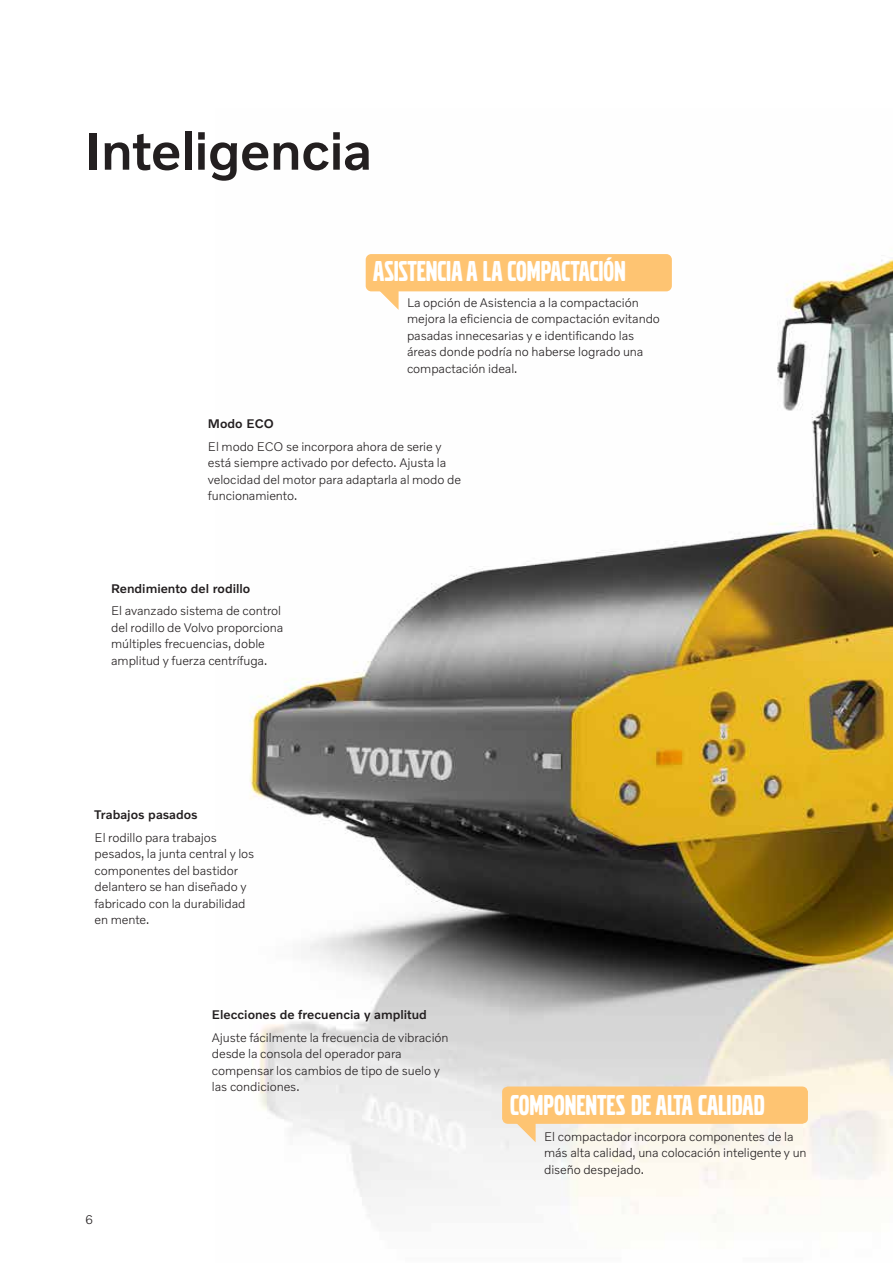
<style>
.page{position:relative;width:893px;height:1263px;background:#fff}
.page>*{position:absolute;margin:0;border:0;box-sizing:border-box;transform-origin:0 0}
.t1{font:500 54px "Volvo Novum";letter-spacing:-.01em;color:#231f20}
.t2{font:30px "Volvo Broad Pro";color:#fff}
.t3{font:300 12.75px/16.5px "Volvo Novum";letter-spacing:-.005em;color:#231f20}
.t4{font:500 12.75px "Volvo Novum";color:#231f20}
</style>
<div class="page">
<img style="left:249px;top:254px;width:644px;height:969px">
<div style="left:366px;top:254px;width:306px;height:37px;background:#fec472;border-radius:6px"></div>
<svg style="left:379px;top:291px;width:20px;height:19px"></svg>
<div style="left:502px;top:1086px;width:306px;height:38px;background:#fec472;border-radius:6px"></div>
<svg style="left:516px;top:1123px;width:20px;height:19px"></svg>
<h1 class="t1" style="left:85px;top:117px;width:289px">Inteligencia</h1>
<h2 class="t2" style="left:373px;top:257px;width:254px">ASISTENCIA A LA COMPACTACIÓN</h2>
<p class="t3" style="left:407px;top:294px;width:254px">La opción de Asistencia a la compactación mejora la eficiencia de compactación evitando pasadas innecesarias y e identificando las áreas donde podría no haberse logrado una compactación ideal.</p>
<p class="t4" style="left:208px;top:415px;width:67px">Modo ECO</p>
<p class="t3" style="left:208px;top:438px;width:255px">El modo ECO se incorpora ahora de serie y está siempre activado por defecto. Ajusta la velocidad del motor para adaptarla al modo de funcionamiento.</p>
<p class="t4" style="left:111px;top:580px;width:141px">Rendimiento del rodillo</p>
<p class="t3" style="left:111px;top:602px;width:174px">El avanzado sistema de control del rodillo de Volvo proporciona múltiples frecuencias, doble amplitud y fuerza centrífuga.</p>
<p class="t4" style="left:95px;top:806px;width:105px">Trabajos pasados</p>
<p class="t3" style="left:95px;top:829px;width:161px">El rodillo para trabajos pesados, la junta central y los componentes del bastidor delantero se han diseñado y fabricado con la durabilidad en mente.</p>
<p class="t3" style="left:85px;top:1210px;width:10px">6</p>
<p class="t4" style="left:212px;top:1006px;width:217px">Elecciones de frecuencia y amplitud</p>
<p class="t3" style="left:212px;top:1028px;width:238px">Ajuste fácilmente la frecuencia de vibración desde la consola del operador para compensar los cambios de tipo de suelo y las condiciones.</p>
<h2 class="t2" style="left:510px;top:1091px;width:256px">COMPONENTES DE ALTA CALIDAD</h2>
<p class="t3" style="left:544px;top:1128px;width:264px">El compactador incorpora componentes de la más alta calidad, una colocación inteligente y un diseño despejado.</p>
</div>
